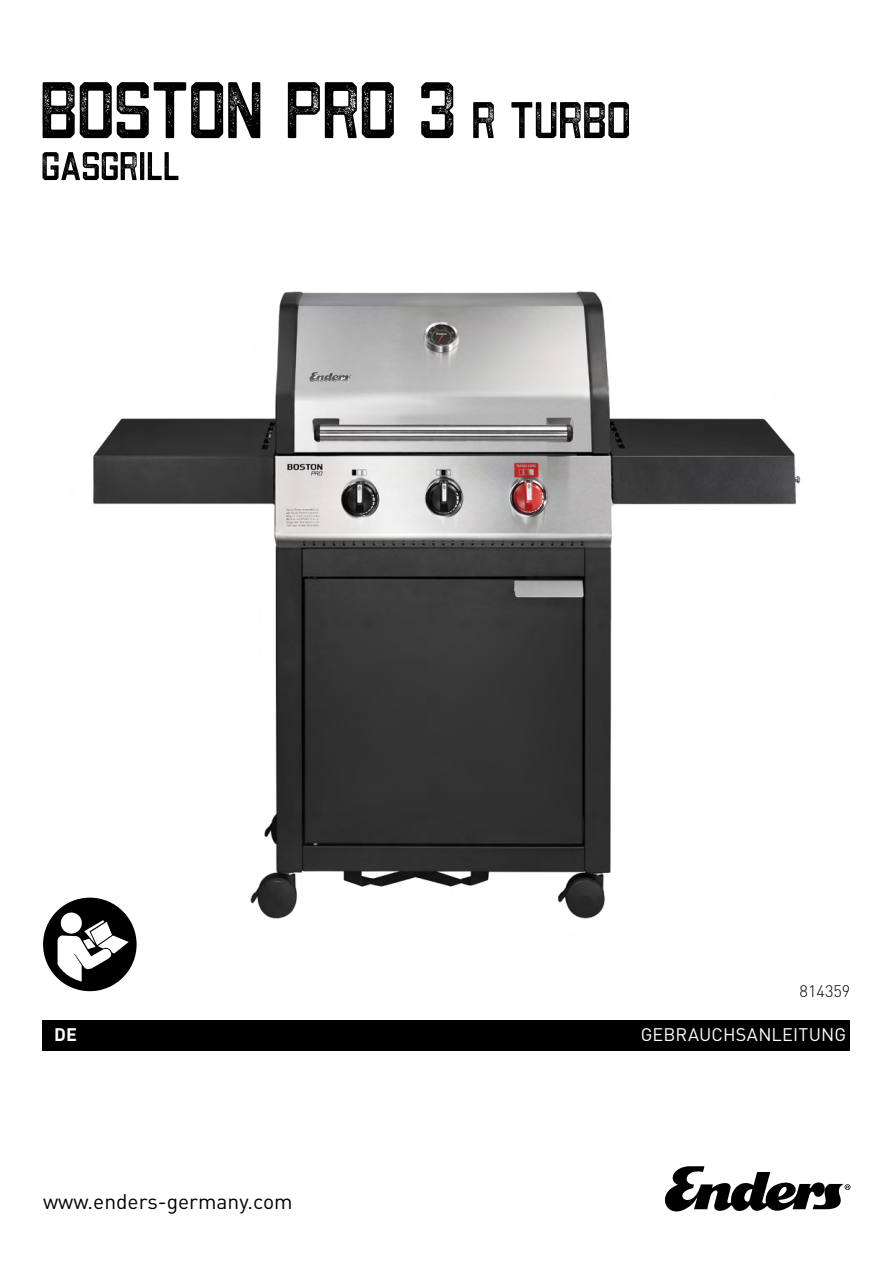
<style>
.page{position:relative;width:893px;height:1263px;background:#fff}
.page>*{position:absolute;margin:0;border:0;box-sizing:border-box;transform-origin:0 0}
.Produktname{font:105px "Draught K Sans Serif Textured";letter-spacing:-.015em;color:#000}
.Produktname-2{font:52.5px "Draught K Sans Serif Textured";letter-spacing:-.01em;color:#000}
.t1{font:21px "DIN Pro";color:#000}
.t2{font:18px "DIN Pro";letter-spacing:.005em;color:#fff}
.t3{font:700 18px "DIN Pro";color:#fff}
.Produktname-3{font:300 16.5px "DIN Pro";color:#000}
.s1{font-size:67.5px}
</style>
<div class="page">
<svg style="left:665px;top:1166px;width:185px;height:46px"></svg>
<div style="left:43px;top:1020px;width:807px;height:30px;background:#000"></div>
<img style="left:85px;top:291px;width:716px;height:628px">
<svg style="left:43px;top:898px;width:94px;height:93px"></svg>
<p class="Produktname" style="left:43px;top:54px;width:592px">BOSTON PRO 3 <span class="s1">R TURBO</span></p>
<p class="Produktname-2" style="left:43px;top:138px;width:141px">GASGRILL</p>
<p class="Produktname-3" style="left:800px;top:978px;width:52px">814359</p>
<p class="t3" style="left:54px;top:1020px;width:24px">DE</p>
<p class="t2" style="left:641px;top:1022px;width:207px">GEBRAUCHSANLEITUNG</p>
<p class="t1" style="left:43px;top:1187px;width:251px">www.enders-germany.com</p>
</div>
